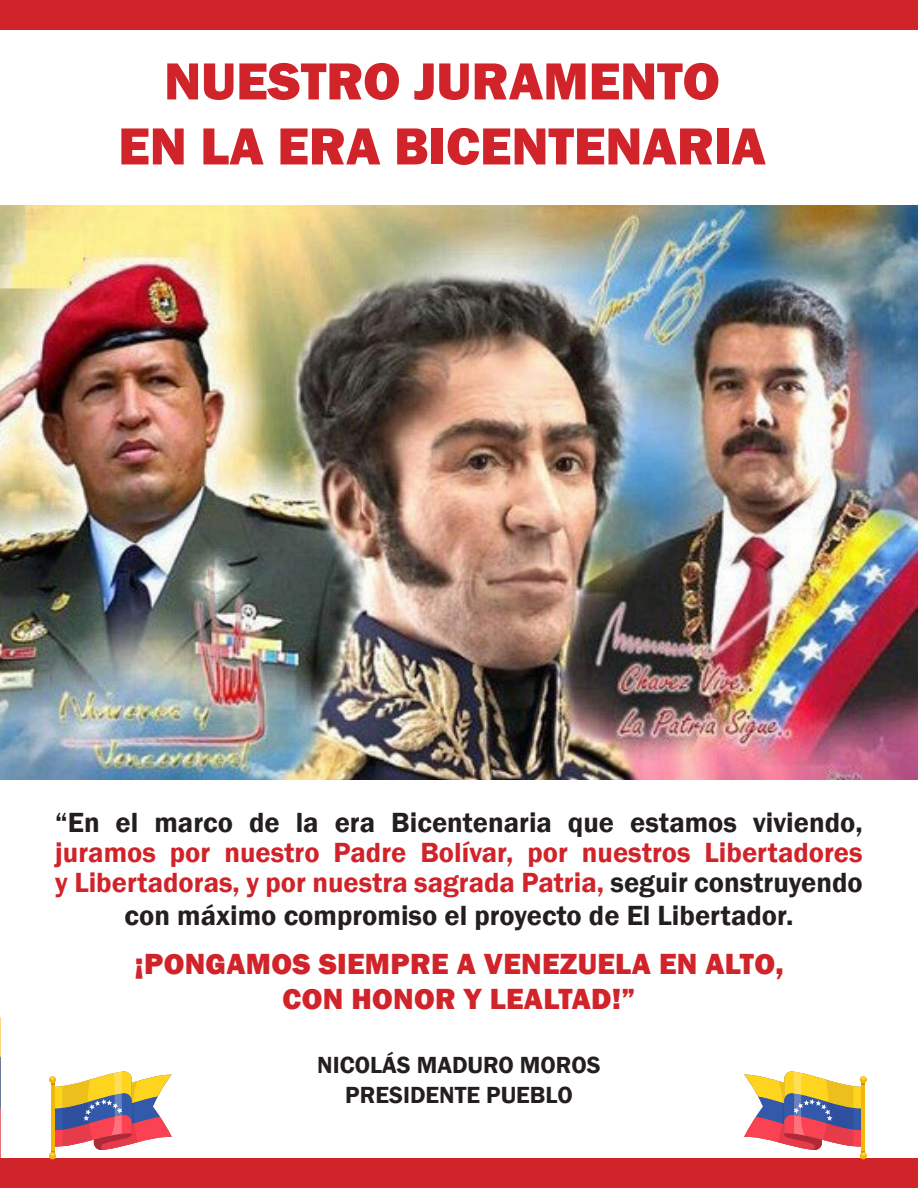
<style>
.page{position:relative;width:918px;height:1188px;background:#fff}
.page>*{position:absolute;margin:0;border:0;box-sizing:border-box;transform-origin:0 0}
.Estilo_de_párrafo_1{font:800 54px "Franklin Gothic";color:#d1232a}
.Estilo_de_párrafo_1-2{font:800 30px "Franklin Gothic";letter-spacing:.01em;color:#d1232a}
.Estilo_de_párrafo_1-3{font:600 28.5px/30px "Franklin Gothic";color:#d1232a;text-align:justify}
.Estilo_de_párrafo_1-4{font:600 28.5px "Franklin Gothic";color:#231f20}
.Estilo_de_párrafo_1-5{font:600 24px "Franklin Gothic";color:#231f20}
.s1{color:#231f20}
</style>
<div class="page">
<img style="left:0;top:205px;width:918px;height:574px">
<div style="left:0;top:1159px;width:918px;height:29px;background:#d1232a"></div>
<div style="left:0;top:0;width:918px;height:29px;background:#d1232a"></div>
<div style="left:49px;top:1152px;width:7px;height:7px;background:#f2b805;border-radius:50%"></div>
<svg style="left:50px;top:1071px;width:122px;height:85px"></svg>
<div style="left:860px;top:1152px;width:7px;height:7px;background:#f2b805;border-radius:50%"></div>
<svg style="left:744px;top:1071px;width:122px;height:85px"></svg>
<svg style="left:0;top:1017px;width:1px;height:142px"></svg>
<p class="Estilo_de_párrafo_1" style="left:164px;top:46px;width:557px">NUESTRO JURAMENTO</p>
<p class="Estilo_de_párrafo_1" style="left:118px;top:111px;width:649px">EN LA ERA BICENTENARIA</p>
<p class="Estilo_de_párrafo_1-3" style="left:55px;top:808px;width:809px"><span class="s1">“En el marco de la era Bicentenaria que estamos viviendo, </span>juramos por nuestro Padre Bolívar, por nuestros Libertadores y Libertadoras, y por nuestra sagrada Patria, <span class="s1">seguir construyendo</span></p>
<p class="Estilo_de_párrafo_1-4" style="left:125px;top:898px;width:670px">con máximo compromiso el proyecto de El Libertador.</p>
<p class="Estilo_de_párrafo_1-2" style="left:134px;top:944px;width:651px">¡PONGAMOS SIEMPRE A VENEZUELA EN ALTO,</p>
<p class="Estilo_de_párrafo_1-2" style="left:283px;top:980px;width:354px">CON HONOR Y LEALTAD!”</p>
<p class="Estilo_de_párrafo_1-5" style="left:317px;top:1051px;width:285px">NICOLÁS MADURO MOROS</p>
<p class="Estilo_de_párrafo_1-5" style="left:345px;top:1081px;width:229px">PRESIDENTE PUEBLO</p>
</div>
